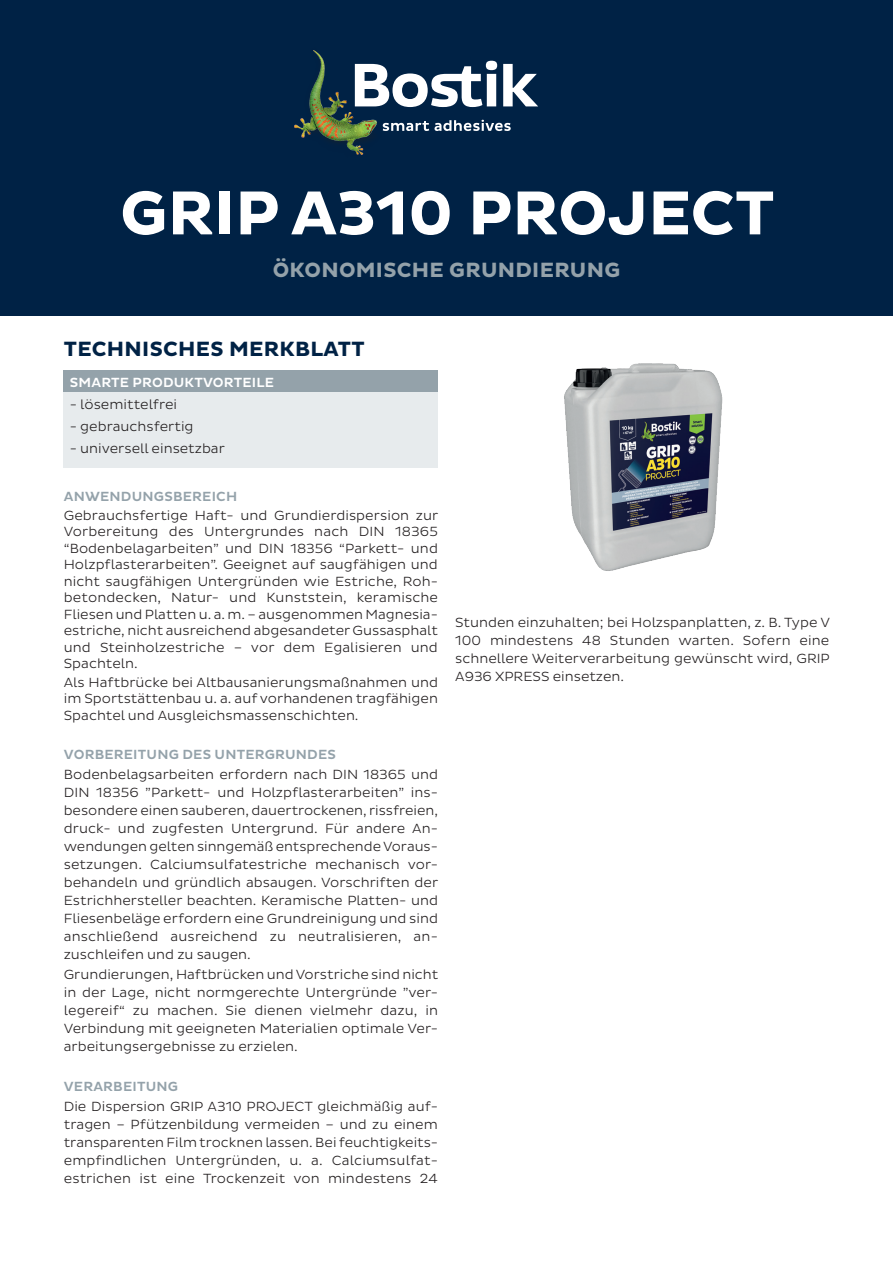
<style>
.page{position:relative;width:893px;height:1263px;background:#fff}
.page>*{position:absolute;margin:0;border:0;box-sizing:border-box;transform-origin:0 0}
.t1{font:700 63px "Bostik";color:#fff}
.t2{font:700 21px "Bostik";letter-spacing:.015em;color:#94a2aa}
.t3{font:700 21px "Bostik";letter-spacing:.015em;color:#002245}
.t4{font:300 13.5px/18px "Bostik";color:#231f20;text-align:justify}
.t5{font:500 13.5px "Bostik";letter-spacing:.015em;color:#94a2aa}
.t6{font:500 13.5px "Bostik";letter-spacing:.015em;color:#fff}
</style>
<div class="page">
<div style="left:0;top:0;width:893px;height:316px;background:#002245"></div>
<img style="left:295px;top:51px;width:82px;height:103px">
<svg style="left:383px;top:121px;width:46px;height:10px"></svg>
<svg style="left:435px;top:120px;width:76px;height:11px"></svg>
<svg style="left:355px;top:61px;width:183px;height:46px"></svg>
<img style="left:564px;top:363px;width:159px;height:208px">
<div style="left:64px;top:370px;width:374px;height:23px;background:#94a2aa"></div>
<div style="left:64px;top:393px;width:374px;height:75px;background:#e7ebed"></div>
<h1 class="t1" style="left:120px;top:177px;width:656px">GRIP A310 PROJECT</h1>
<h2 class="t2" style="left:273px;top:257px;width:349px">ÖKONOMISCHE GRUNDIERUNG</h2>
<h2 class="t3" style="left:64px;top:337px;width:302px">TECHNISCHES MERKBLATT</h2>
<p class="t6" style="left:70px;top:374px;width:206px">SMARTE PRODUKTVORTEILE</p>
<p class="t4" style="left:70px;top:395px;width:109px">- lösemittelfrei</p>
<p class="t4" style="left:70px;top:417px;width:125px">- gebrauchsfertig</p>
<p class="t4" style="left:70px;top:440px;width:157px">- universell einsetzbar</p>
<p class="t5" style="left:64px;top:489px;width:175px">ANWENDUNGSBEREICH</p>
<p class="t4" style="left:64px;top:507px;width:376px;line-height:16.5px">Gebrauchsfertige Haft- und Grundierdispersion zur Vorbereitung des Untergrundes nach DIN 18365 “Bodenbelagarbeiten” und DIN 18356 “Parkett- und Holzpflasterarbeiten”. Geeignet auf saugfähigen und nicht saugfähigen Untergründen wie Estriche, Roh&shy;betondecken, Natur- und Kunststein, keramische Fliesen und Platten u. a. m. – ausgenommen Magnesia&shy;estriche, nicht ausreichend abgesandeter Gussasphalt und Steinholzestriche – vor dem Egalisieren und Spachteln.</p>
<p class="t4" style="left:64px;top:674px;width:376px;line-height:16.5px">Als Haftbrücke bei Altbausanierungsmaßnahmen und im Sportstättenbau u. a. auf vorhandenen tragfähigen Spachtel und Ausgleichsmassenschichten.</p>
<p class="t5" style="left:64px;top:747px;width:274px">VORBEREITUNG DES UNTERGRUNDES</p>
<p class="t4" style="left:64px;top:766px;width:376px">Bodenbelagsarbeiten erfordern nach DIN 18365 und DIN 18356 ”Parkett- und Holzpflasterarbeiten” ins&shy;besondere einen sauberen, dauertrockenen, rissfreien, druck- und zugfesten Untergrund. Für andere An&shy;wendungen gelten sinngemäß entsprechende Voraus&shy;setzungen. Calciumsulfatestriche mechanisch vor&shy;behandeln und gründlich absaugen. Vorschriften der Estrichhersteller beachten. Keramische Platten- und Fliesenbeläge erfordern eine Grundreinigung und sind anschließend ausreichend zu neutralisieren, an&shy;zuschleifen und zu saugen.</p>
<p class="t4" style="left:64px;top:966px;width:376px">Grundierungen, Haftbrücken und Vorstriche sind nicht in der Lage, nicht normgerechte Untergründe ”ver&shy;legereif“ zu machen. Sie dienen vielmehr dazu, in Verbindung mit geeigneten Materialien optimale Ver&shy;arbeitungsergebnisse zu erzielen.</p>
<p class="t5" style="left:64px;top:1078px;width:116px">VERARBEITUNG</p>
<p class="t4" style="left:64px;top:1097px;width:376px">Die Dispersion GRIP A310 PROJECT gleichmäßig auf&shy;tragen – Pfützenbildung vermeiden – und zu einem transparenten Film trocknen lassen. Bei feuchtigkeits&shy;empfindlichen Untergründen, u. a. Calciumsulfat&shy;estrichen ist eine Trockenzeit von mindestens 24</p>
<p class="t4" style="left:455px;top:613px;width:376px">Stunden einzuhalten; bei Holzspanplatten, z. B. Type V 100 mindestens 48 Stunden warten. Sofern eine schnellere Weiterverarbeitung gewünscht wird, GRIP A936 XPRESS einsetzen.</p>
</div>
